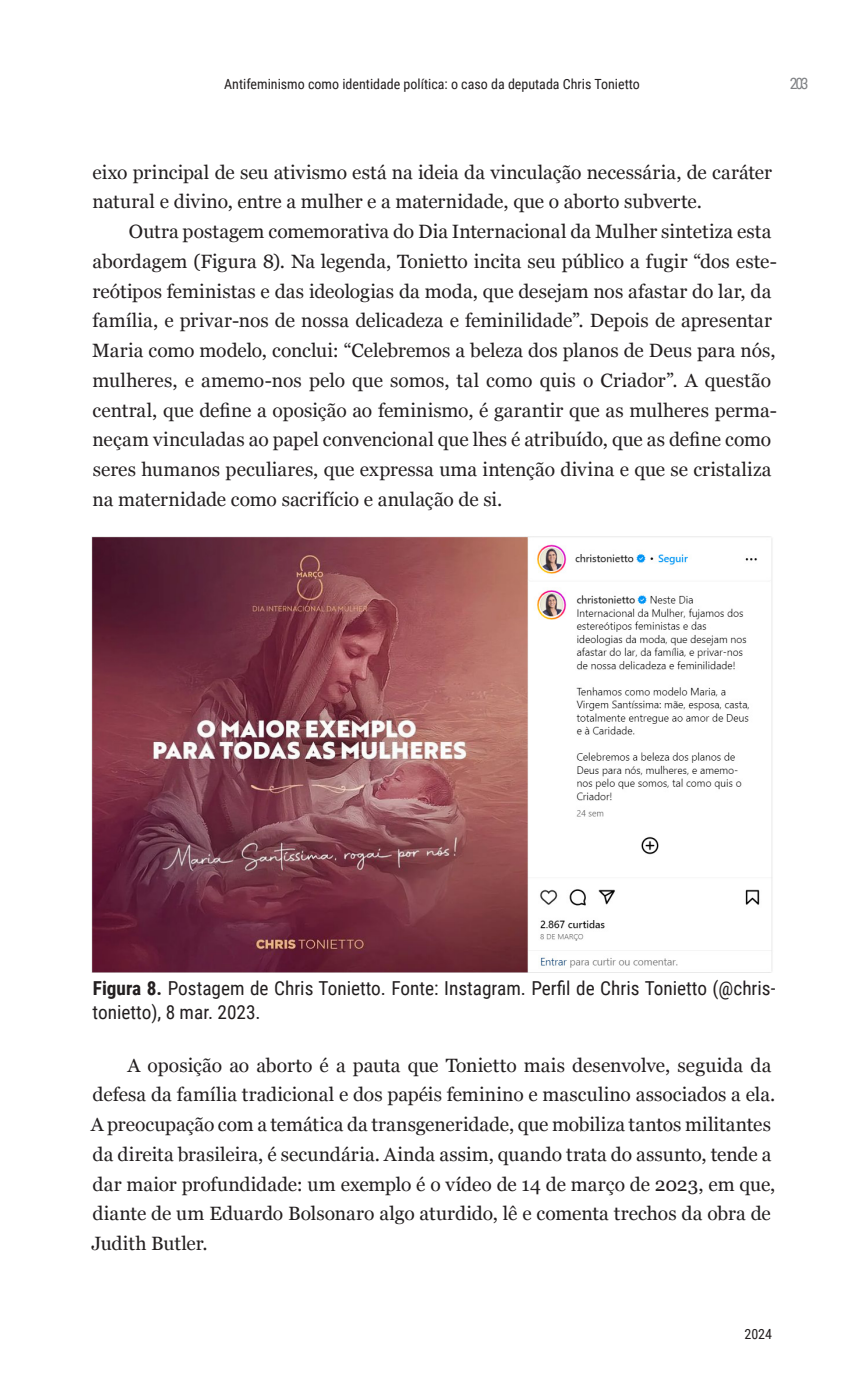
<style>
.page{position:relative;width:864px;height:1399px;background:#fff}
.page>*{position:absolute;margin:0;border:0;box-sizing:border-box;transform-origin:0 0}
.t1{font:19.25px/29.8px "Georgia";color:#231f20}
.t2{font:19.25px/23.1px "Roboto Condensed";color:#231f20}
.t3{font:15.75px "Roboto Condensed";color:#808285}
.t4{font:14px "Roboto Condensed";color:#231f20}
.s1{font-weight:700}
</style>
<div class="page">
<img style="left:92px;top:536px;width:681px;height:436px">
<p class="t4" style="left:224px;top:75px;width:417px">Antifeminismo como identidade política: o caso da deputada Chris Tonietto</p>
<p class="t3" style="left:789px;top:72px;width:20px">203</p>
<p class="t1" style="left:92px;top:156px;width:680px">eixo principal de seu ativismo está na ideia da vinculação necessária, de caráter natural e divino, entre a mulher e a maternidade, que o aborto subverte.</p>
<p class="t1" style="left:92px;top:216px;width:686px;text-indent:37px">Outra postagem comemorativa do Dia Internacional da Mulher sintetiza esta abordagem (Figura 8). Na legenda, Tonietto incita seu público a fugir “dos este&shy;reótipos feministas e das ideologias da moda, que desejam nos afastar do lar, da família, e privar-nos de nossa delicadeza e feminilidade”. Depois de apresentar Maria como modelo, conclui: “Celebremos a beleza dos planos de Deus para nós, mulheres, e amemo-nos pelo que somos, tal como quis o Criador”. A questão central, que define a oposição ao feminismo, é garantir que as mulheres perma&shy;neçam vinculadas ao papel convencional que lhes é atribuído, que as define como seres humanos peculiares, que expressa uma intenção divina e que se cristaliza na maternidade como sacrifício e anulação de si.</p>
<p class="t2" style="left:92px;top:976px;width:684px"><span class="s1">Figura 8.</span> Postagem de Chris Tonietto. Fonte: Instagram. Perfil de Chris Tonietto (@chris&shy;tonietto), 8 mar. 2023.</p>
<p class="t1" style="left:91px;top:1049px;width:686px;text-indent:37px">A oposição ao aborto é a pauta que Tonietto mais desenvolve, seguida da defesa da família tradicional e dos papéis feminino e masculino associados a ela.<br>A preocupação com a temática da transgeneridade, que mobiliza tantos militantes da direita brasileira, é secundária. Ainda assim, quando trata do assunto, tende a dar maior profundidade: um exemplo é o vídeo de 14 de março de 2023, em que, diante de um Eduardo Bolsonaro algo aturdido, lê e comenta trechos da obra de Judith Butler.</p>
<p class="t4" style="left:744px;top:1325px;width:29px">2024</p>
</div>
